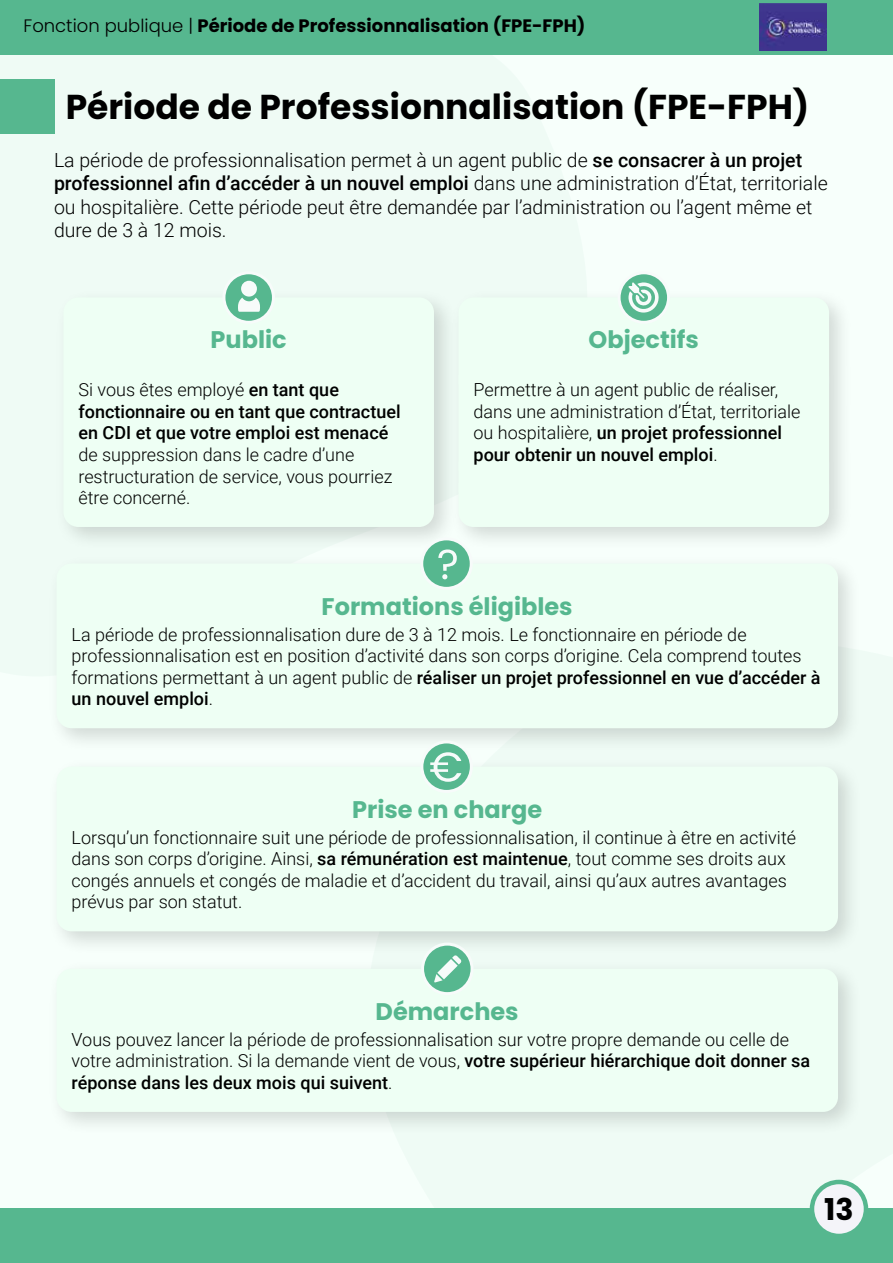
<style>
.page{position:relative;width:893px;height:1263px;background:#effbf5}
.page>*{position:absolute;margin:0;border:0;box-sizing:border-box;transform-origin:0 0}
.t1{font:700 34.5px "Poppins";color:#000}
.t2{font:700 30px "Poppins";color:#000}
.t3{font:700 24px "Poppins";color:#56b78f}
.t4{font:300 19.5px/23.4px "Roboto";color:#000}
.t5{font:300 18px/21.6px "Roboto";color:#000}
.t6{font:500 18px/21.6px "Roboto";color:#000}
.t7{font:700 18px "Poppins";color:#000}
.s1{font-weight:300}
.s2{font-weight:500}
</style>
<div class="page">
<div style="left:0;top:1209px;width:893px;height:54px;background:#56b78f"></div>
<div style="left:0;top:0;width:893px;height:54px;background:#56b78f"></div>
<div style="left:812px;top:1182px;width:54px;height:54px;background:#f4f4f9;border-radius:50%"></div>
<div style="left:810px;top:1180px;width:58px;height:58px;border:4px solid #56b78f;border-radius:50%"></div>
<img style="left:760px;top:3px;width:66px;height:48px">
<div style="left:0;top:79px;width:54px;height:54px;background:#56b78f"></div>
<div style="left:47px;top:959px;width:815px;height:177px;background:#000;opacity:.15"></div>
<div style="left:57px;top:969px;width:781px;height:143px;background:#eefff4;border-radius:15px"></div>
<div style="left:47px;top:757px;width:815px;height:198px;background:#000;opacity:.15"></div>
<div style="left:57px;top:766px;width:781px;height:165px;background:#eefff4;border-radius:15px"></div>
<div style="left:47px;top:554px;width:815px;height:198px;background:#000;opacity:.15"></div>
<div style="left:57px;top:563px;width:781px;height:165px;background:#eefff4;border-radius:15px"></div>
<div style="left:449px;top:288px;width:405px;height:263px;background:#000;opacity:.15"></div>
<div style="left:459px;top:297px;width:370px;height:100px;background:#eefff4;border-radius:15px"></div>
<div style="left:459px;top:362px;width:370px;height:122px;background:#eefff4;border-radius:15px"></div>
<div style="left:459px;top:449px;width:370px;height:56px;background:#eefff4;border-radius:15px"></div>
<div style="left:459px;top:470px;width:370px;height:57px;background:#eefff4;border-radius:15px"></div>
<div style="left:54px;top:288px;width:404px;height:263px;background:#000;opacity:.15"></div>
<div style="left:63px;top:297px;width:371px;height:230px;background:#eefff4;border-radius:15px"></div>
<svg style="left:619px;top:273px;width:50px;height:49px"></svg>
<div style="left:618px;top:271px;width:52px;height:53px;border:3px solid #f7fbfa;border-radius:50%"></div>
<svg style="left:628px;top:282px;width:31px;height:31px"></svg>
<div style="left:224px;top:273px;width:49px;height:49px;background:#56b78f;border-radius:50%"></div>
<div style="left:222px;top:271px;width:53px;height:53px;border:3px solid #f7fbfa;border-radius:50%"></div>
<svg style="left:238px;top:281px;width:22px;height:31px"></svg>
<div style="left:423px;top:944px;width:49px;height:49px;background:#56b78f;border-radius:50%"></div>
<div style="left:421px;top:942px;width:53px;height:53px;border:3px solid #f7fbfa;border-radius:50%"></div>
<svg style="left:452px;top:955px;width:9px;height:9px"></svg>
<svg style="left:434px;top:974px;width:9px;height:8px"></svg>
<svg style="left:437px;top:959px;width:21px;height:20px"></svg>
<svg style="left:422px;top:742px;width:49px;height:49px"></svg>
<div style="left:420px;top:740px;width:53px;height:53px;border:3px solid #f7fbfa;border-radius:50%"></div>
<svg style="left:430px;top:752px;width:31px;height:30px"></svg>
<div style="left:422px;top:539px;width:49px;height:49px;background:#56b78f;border-radius:50%"></div>
<div style="left:420px;top:537px;width:53px;height:53px;border:3px solid #f7fbfa;border-radius:50%"></div>
<svg style="left:438px;top:549px;width:19px;height:30px"></svg>
<p class="t7" style="left:23px;top:16px;width:563px"><span class="s1">Fonction publique |</span> Période de Professionnalisation (FPE-FPH)</p>
<h1 class="t1" style="left:66px;top:86px;width:745px">Période de Professionnalisation (FPE-FPH)</h1>
<p class="t4" style="left:54px;top:147px;width:775px">La période de professionnalisation permet à un agent public de <span class="s2">se consacrer à un projet professionnel afin d’accéder à un nouvel emploi</span> dans une administration d’État, territoriale ou hospitalière. Cette période peut être demandée par l’administration ou l’agent même et dure de 3 à 12 mois.</p>
<h3 class="t3" style="left:211px;top:325px;width:78px">Public</h3>
<h3 class="t3" style="left:589px;top:325px;width:112px">Objectifs</h3>
<p class="t6" style="left:78px;top:378px;width:324px"><span class="s1">Si vous êtes employé</span> en tant que fonctionnaire ou en tant que contractuel en CDI et que votre emploi est menacé</p>
<p class="t5" style="left:78px;top:443px;width:315px">de suppression dans le cadre d’une restructuration de service, vous pourriez être concerné.</p>
<p class="t5" style="left:474px;top:378px;width:328px">Permettre à un agent public de réaliser, dans une administration d’État, territoriale ou hospitalière, <span class="s2">un projet professionnel pour obtenir un nouvel emploi</span>.</p>
<h3 class="t3" style="left:322px;top:593px;width:253px">Formations éligibles</h3>
<p class="t5" style="left:72px;top:623px;width:751px">La période de professionnalisation dure de 3 à 12 mois. Le fonctionnaire en période de professionnalisation est en position d’activité dans son corps d’origine. Cela comprend toutes formations permettant à un agent public de <span class="s2">réaliser un projet professionnel en vue d’accéder à un nouvel emploi</span>.</p>
<h3 class="t3" style="left:352px;top:796px;width:191px">Prise en charge</h3>
<p class="t5" style="left:72px;top:826px;width:726px">Lorsqu’un fonctionnaire suit une période de professionnalisation, il continue à être en activité dans son corps d’origine. Ainsi, <span class="s2">sa rémunération est maintenue</span>, tout comme ses droits aux congés annuels et congés de maladie et d’accident du travail, ainsi qu’aux autres avantages prévus par son statut.</p>
<h3 class="t3" style="left:376px;top:998px;width:145px">Démarches</h3>
<p class="t5" style="left:72px;top:1028px;width:740px">Vous pouvez lancer la période de professionnalisation sur votre propre demande ou celle de votre administration. Si la demande vient de vous, <span class="s2">votre supérieur hiérarchique doit donner sa réponse dans les deux mois qui suivent</span>.</p>
<h2 class="t2" style="left:824px;top:1192px;width:31px">13</h2>
</div>
